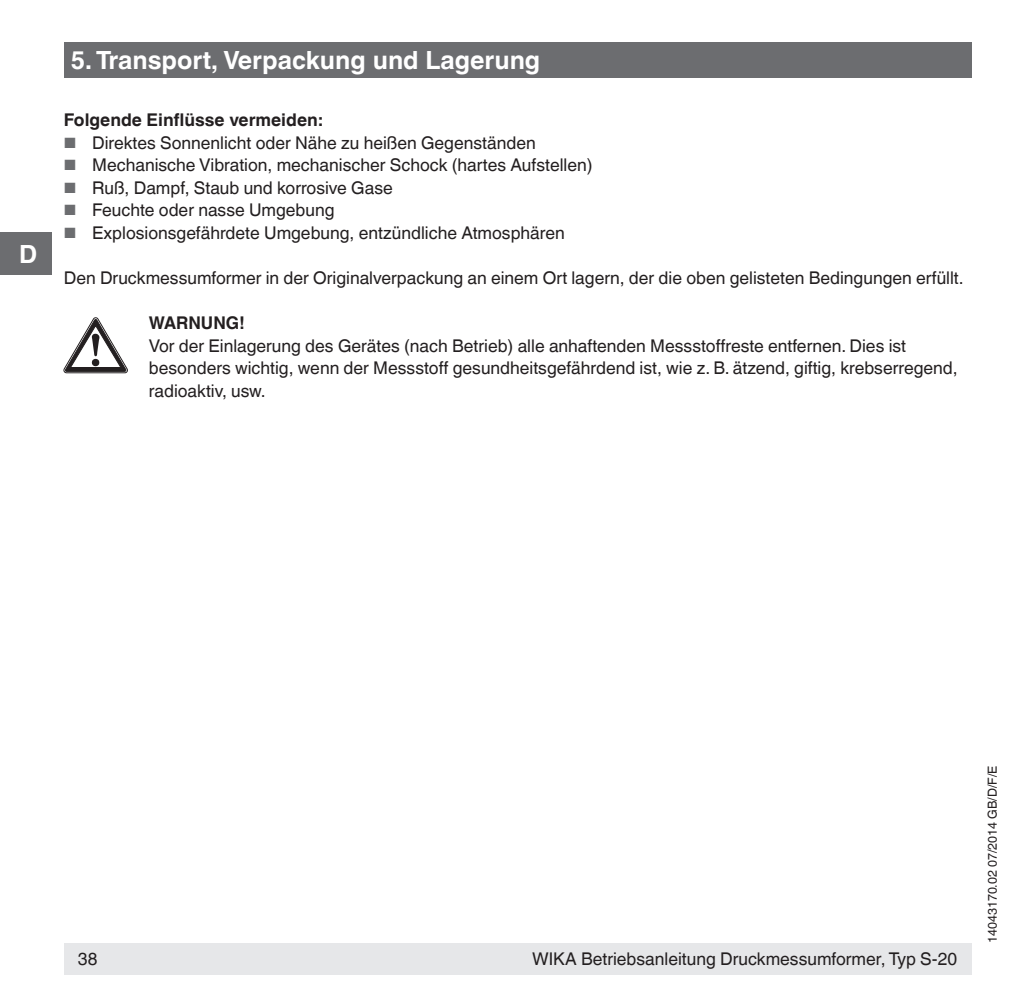
<style>
.page{position:relative;width:1021px;height:1007px;background:#fff}
.page>*{position:absolute;margin:0;border:0;box-sizing:border-box;transform-origin:0 0}
.t1{font:700 25px "Helvetica World";color:#fff}
.t2{font:17.5px/22.5px "Helvetica World";color:#231f20}
.t3{font:700 17.5px "Helvetica World";color:#231f20}
.t4{font:12.5px "Helvetica World";color:#231f20}
.s1{font-size:14.75px;color:#6c6d70}
</style>
<div class="page">
<div style="left:64px;top:943px;width:907px;height:31px;background:#e6e7e9"></div>
<div style="left:0;top:232px;width:51px;height:43px;background:#6c6d70"></div>
<div style="left:64px;top:43px;width:907px;height:35px;background:#6c6d70"></div>
<svg style="left:64px;top:317px;width:63px;height:56px"></svg>
<h1 class="t1" style="left:19px;top:239px;width:20px">D</h1>
<h1 class="t1" style="left:71px;top:46px;width:471px">5. Transport, Verpackung und Lagerung</h1>
<p class="t3" style="left:64px;top:110px;width:260px">Folgende Einflüsse vermeiden:</p>
<p class="t2" style="left:64px;top:131px;width:473px"><span class="s1">■</span> Direktes Sonnenlicht oder Nähe zu heißen Gegenständen</p>
<p class="t2" style="left:64px;top:154px;width:530px"><span class="s1">■</span> Mechanische Vibration, mechanischer Schock (hartes Aufstellen)</p>
<p class="t2" style="left:64px;top:176px;width:330px"><span class="s1">■</span> Ruß, Dampf, Staub und korrosive Gase</p>
<p class="t2" style="left:64px;top:199px;width:272px"><span class="s1">■</span> Feuchte oder nasse Umgebung</p>
<p class="t2" style="left:64px;top:221px;width:502px"><span class="s1">■</span> Explosionsgefährdete Umgebung, entzündliche Atmosphären</p>
<p class="t2" style="left:64px;top:266px;width:901px">Den Druckmessumformer in der Originalverpackung an einem Ort lagern, der die oben gelisteten Bedingungen erfüllt.</p>
<p class="t3" style="left:149px;top:313px;width:98px">WARNUNG!</p>
<p class="t2" style="left:149px;top:334px;width:810px">Vor der Einlagerung des Gerätes (nach Betrieb) alle anhaftenden Messstoffreste entfernen. Dies ist besonders wichtig, wenn der Messstoff gesundheitsgefährdend ist, wie z. B. ätzend, giftig, krebserregend, radioaktiv, usw.</p>
<p class="t2" style="left:78px;top:947px;width:21px">38</p>
<p class="t2" style="left:532px;top:947px;width:426px">WIKA Betriebsanleitung Druckmessumformer, Typ S-20</p>
<p class="t4" style="left:985px;top:943px;width:179px;rotate:-90deg">14043170.02 07/2014 GB/D/F/E</p>
</div>
